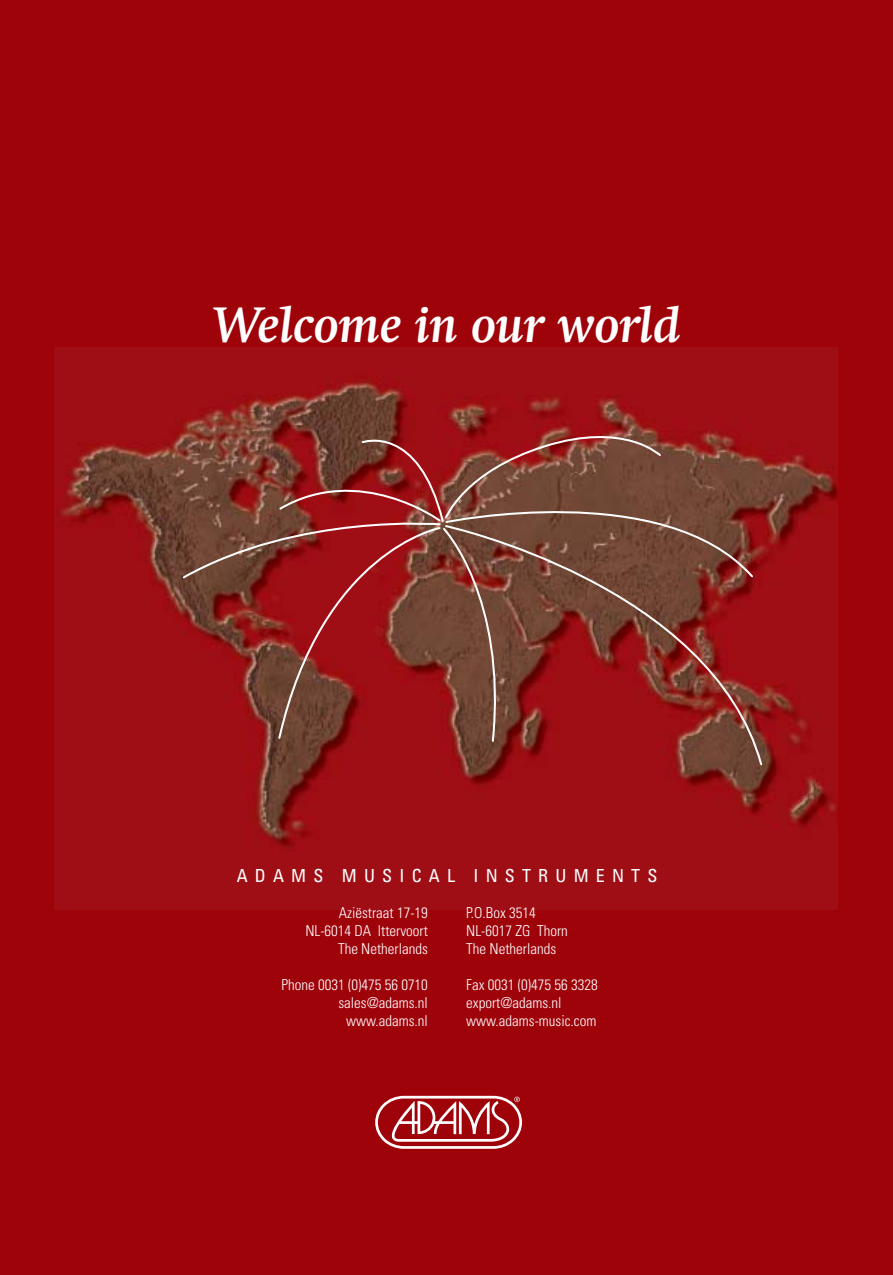
<style>
.page{position:relative;width:893px;height:1275px;background:#fff}
.page>*{position:absolute;margin:0;border:0;box-sizing:border-box;transform-origin:0 0}
.t1{font:italic 700 49.5px "Swift";color:#fff}
.t2{font:condensed 18px "Univers";letter-spacing:.4em;color:#fff}
.t3{font:300 condensed 15px/18px "Univers";color:#fff;text-align:right}
</style>
<div class="page">
<div style="left:0;top:0;width:892px;height:1275px;background:#9e030a"></div>
<img style="left:55px;top:348px;width:782px;height:562px">
<svg style="left:181px;top:419px;width:582px;height:348px"></svg>
<svg style="left:375px;top:1096px;width:147px;height:53px"></svg>
<h1 class="t1" style="left:213px;top:307px;width:469px">Welcome in our world</h1>
<p class="t2" style="left:237px;top:869px;width:422px">ADAMS MUSICAL INSTRUMENTS</p>
<p class="t3" style="left:305px;top:905px;width:124px">Aziëstraat 17-19<br>NL-6014 DA Ittervoort<br>The Netherlands</p>
<p class="t3" style="left:281px;top:977px;width:148px">Phone 0031 (0)475 56 0710 sales@adams.nl www.adams.nl</p>
<p class="t3" style="left:466px;top:905px;width:103px;text-align:left">P.O.Box 3514<br>NL-6017 ZG Thorn<br>The Netherlands</p>
<p class="t3" style="left:466px;top:977px;width:133px;text-align:left">Fax 0031 (0)475 56 3328 export@adams.nl www.adams-music.com</p>
</div>
